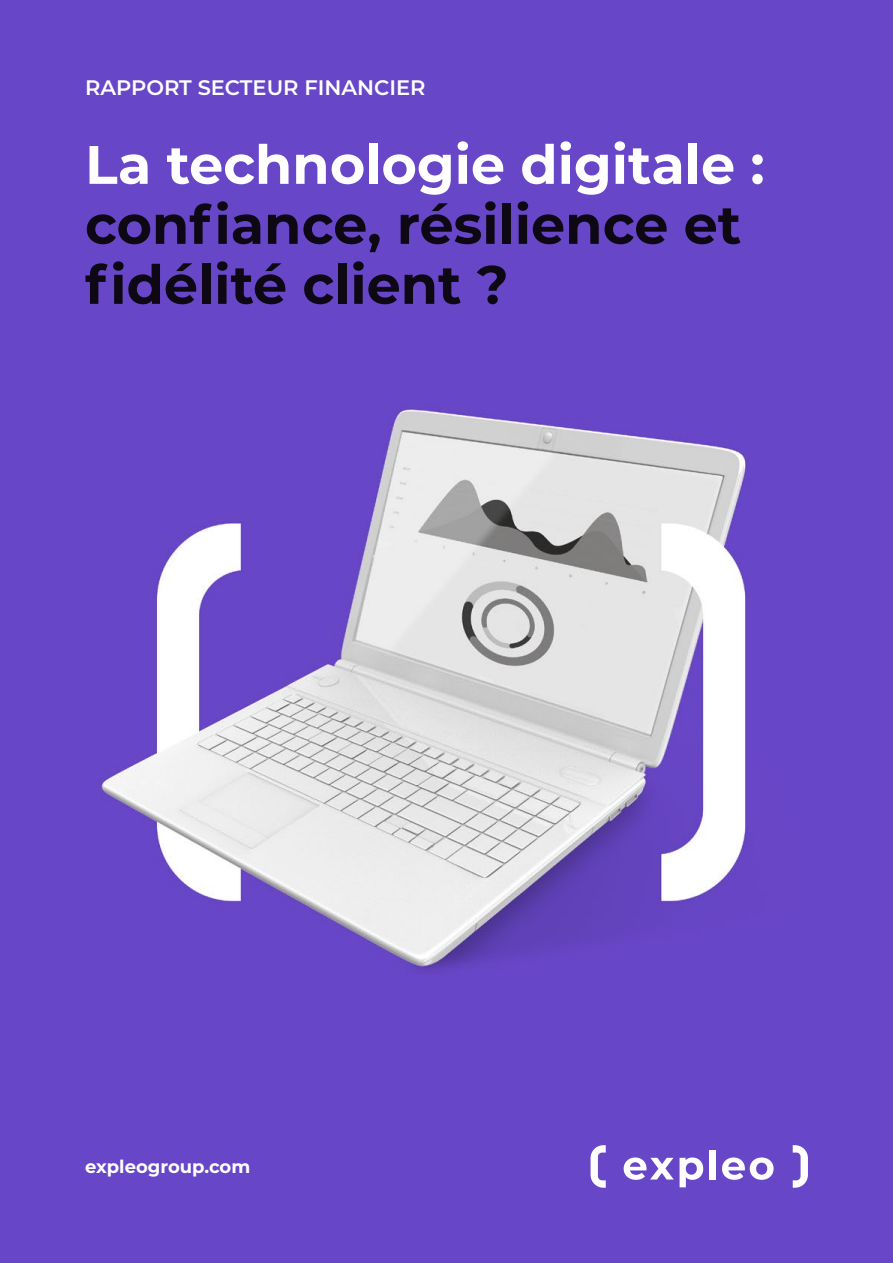
<style>
.page{position:relative;width:893px;height:1263px;background:#fff}
.page>*{position:absolute;margin:0;border:0;box-sizing:border-box;transform-origin:0 0}
.t1{font:700 54px/60px "Montserrat";color:#0d0814}
.t2{font:700 54px "Montserrat";color:#fff}
.t3{font:600 21px "Montserrat";color:#fff}
.t4{font:700 18px "Montserrat";color:#fff}
</style>
<div class="page">
<img style="left:0;top:0;width:893px;height:1263px">
<svg style="left:590px;top:1145px;width:16px;height:43px"></svg>
<svg style="left:793px;top:1145px;width:15px;height:43px"></svg>
<svg style="left:624px;top:1157px;width:50px;height:23px"></svg>
<svg style="left:680px;top:1157px;width:23px;height:30px"></svg>
<div style="left:710px;top:1149px;width:6px;height:30px;background:#fff"></div>
<svg style="left:722px;top:1157px;width:52px;height:23px"></svg>
<p class="t3" style="left:85px;top:72px;width:342px">RAPPORT SECTEUR FINANCIER</p>
<p class="t2" style="left:85px;top:126px;width:681px">La technologie digitale :</p>
<p class="t1" style="left:85px;top:192px;width:658px">confiance, résilience et fidélité client ?</p>
<p class="t4" style="left:85px;top:1153px;width:167px">expleogroup.com</p>
</div>
